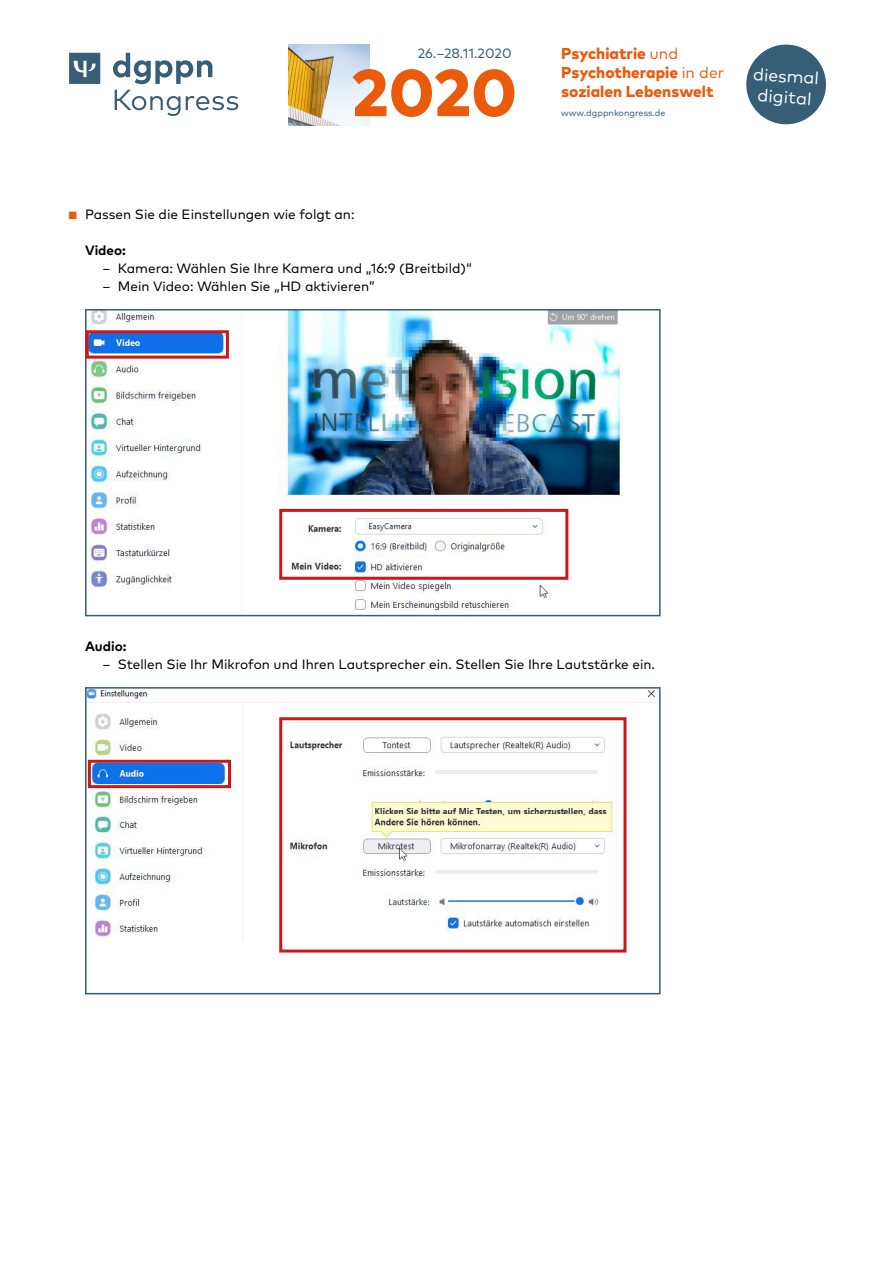
<style>
.page{position:relative;width:893px;height:1263px;background:#fff}
.page>*{position:absolute;margin:0;border:0;box-sizing:border-box;transform-origin:0 0}
.t1{font:800 66px "Mark Pro";color:#ea5b0b}
.t2{font:17.55px/21.1px "Mark Pro";color:#fff;text-align:center}
.t3{font:800 15.75px/18.9px "Mark Pro";color:#ea5b0b}
.t4{font:13.5px "Mark Pro";color:#000}
.t5{font:13.5px "Mark Pro";color:#375e77}
.t6{font:700 13.5px "Mark Pro";color:#000}
.t7{font:9px "Mark Pro";color:#375e77}
.s1{font-size:10.5px;color:#ea5b0b}
.s2{font-weight:400}
</style>
<div class="page">
<img style="left:289px;top:44px;width:81px;height:81px">
<div style="left:746px;top:45px;width:80px;height:79px;background:#375e77;border-radius:50%"></div>
<svg style="left:115px;top:90px;width:123px;height:26px"></svg>
<svg style="left:113px;top:53px;width:99px;height:31px"></svg>
<svg style="left:69px;top:53px;width:31px;height:31px"></svg>
<img style="left:88px;top:312px;width:534px;height:299px">
<div style="left:85px;top:309px;width:576px;height:307px;border:2px solid #385d76"></div>
<img style="left:88px;top:690px;width:570px;height:250px">
<div style="left:85px;top:687px;width:576px;height:307px;border:2px solid #385d76"></div>
<div style="left:86px;top:330px;width:143px;height:29px;border:3px solid #cd1719"></div>
<div style="left:88px;top:760px;width:143px;height:28px;border:3px solid #cd1719"></div>
<div style="left:279px;top:509px;width:289px;height:71px;border:3px solid #cd1719"></div>
<div style="left:279px;top:717px;width:347px;height:235px;border:3px solid #cd1719"></div>
<p class="t5" style="left:418px;top:43px;width:95px">26.–28.11.2020</p>
<h1 class="t1" style="left:351px;top:42px;width:168px">2020</h1>
<p class="t4" style="left:68px;top:204px;width:288px"><span class="s1">■</span> Passen Sie die Einstellungen wie folgt an:</p>
<p class="t6" style="left:85px;top:240px;width:42px">Video:</p>
<p class="t4" style="left:103px;top:258px;width:371px">– Kamera: Wählen Sie Ihre Kamera und „16:9 (Breitbild)“</p>
<p class="t4" style="left:103px;top:276px;width:274px">– Mein Video: Wählen Sie „HD aktivieren”</p>
<p class="t3" style="left:561px;top:43px;width:165px">Psychiatrie <span class="s2">und<br></span>Psychotherapie <span class="s2">in der </span>sozialen Lebenswelt</p>
<p class="t7" style="left:561px;top:106px;width:106px">www.dgppnkongress.de</p>
<p class="t2" style="left:754px;top:62px;width:67px;rotate:4deg">diesmal digital</p>
<p class="t6" style="left:85px;top:636px;width:43px">Audio:</p>
<p class="t4" style="left:103px;top:654px;width:554px">– Stellen Sie Ihr Mikrofon und Ihren Lautsprecher ein. Stellen Sie Ihre Lautstärke ein.</p>
</div>
